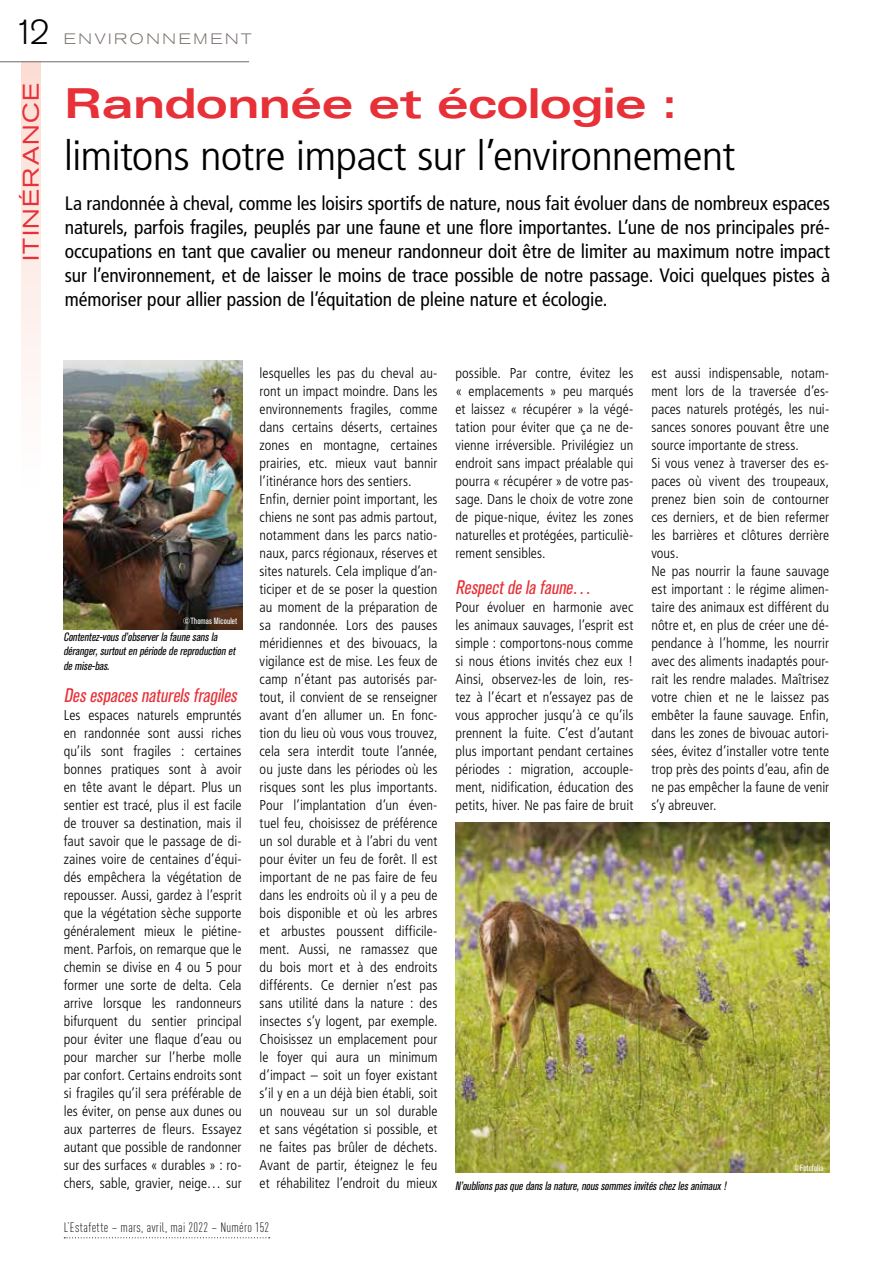
<style>
.page{position:relative;width:893px;height:1263px;background:#fff}
.page>*{position:absolute;margin:0;border:0;box-sizing:border-box;transform-origin:0 0}
.t1{font:300 condensed 41.4px "Frutiger LT Std";letter-spacing:-.02em;color:#000;scale:1.13 1}
.t2{font:700 expanded 41.4px "Univers";letter-spacing:-.02em;color:#e73037;scale:1.05 1}
.t3{font:300 34.5px "Akzidenz Grotesk BQ";color:#000}
.t4{font:expanded 22.5px "Akzidenz Grotesk BQ";letter-spacing:.06em;color:#e73037}
.t5{font:condensed 19.5px/24px "Frutiger LT Std";letter-spacing:-.005em;color:#000;text-align:justify}
.t6{font:italic condensed 19.5px "Akzidenz Grotesk BQ";color:#e73037}
.t7{font:300 expanded 15px "Akzidenz Grotesk BQ";letter-spacing:.18em;color:#79726e}
.t8{font:300 condensed 14.25px/18px "Frutiger LT Std";letter-spacing:.005em;color:#000;text-align:justify}
.t9{font:300 13.5px "DIN Cond";letter-spacing:.025em;color:#000}
.t10{font:italic condensed 12px/14.4px "Akzidenz Grotesk BQ";color:#000}
.t11{font:condensed 9px "Akzidenz Grotesk BQ";letter-spacing:.005em;color:#fff}
</style>
<div class="page">
<div style="left:21px;top:62px;width:20px;height:425px;background:linear-gradient(to bottom,#fcddd4,#feffff)"></div>
<hr style="left:0;top:61px;width:249px;height:1px;background:#79726e">
<svg style="left:64px;top:1237px;width:206px;height:1px"></svg>
<img style="left:64px;top:361px;width:179px;height:268px">
<img style="left:455px;top:823px;width:375px;height:349px">
<h2 class="t3" style="left:14px;top:12px;width:37px">12</h2>
<h3 class="t4" style="left:18px;top:261px;width:180px;rotate:-90deg">ITINÉRANCE</h3>
<p class="t7" style="left:64px;top:30px;width:189px">ENVIRONNEMENT</p>
<h1 class="t2" style="left:64px;top:79px;width:586px">Randonnée et écologie :</h1>
<h1 class="t1" style="left:64px;top:132px;width:596px">limitons notre impact sur l’environnement</h1>
<p class="t5" style="left:65px;top:191px;width:767px">La randonnée à cheval, comme les loisirs sportifs de nature, nous fait évoluer dans de nombreux espaces naturels, parfois fragiles, peuplés par une faune et une flore importantes. L’une de nos principales pré&shy;occupations en tant que cavalier ou meneur randonneur doit être de limiter au maximum notre impact sur l’environnement, et de laisser le moins de trace possible de notre passage. Voici quelques pistes à mémoriser pour allier passion de l’équitation de pleine nature et écologie.</p>
<p class="t11" style="left:183px;top:616px;width:56px">©Thomas Micoulet</p>
<p class="t10" style="left:63px;top:630px;width:176px">Contentez-vousd’observerlafaunesansla déranger,surtoutenpériodedereproductionet demise-bas.</p>
<h3 class="t6" style="left:64px;top:684px;width:178px">Desespacesnaturelsfragiles</h3>
<p class="t8" style="left:64px;top:706px;width:179px">Les espaces naturels empruntés en randonnée sont aussi riches qu’ils sont fragiles : certaines bonnes pratiques sont à avoir en tête avant le départ. Plus un sentier est tracé, plus il est facile de trouver sa destination, mais il faut savoir que le passage de di&shy;zaines voire de centaines d’équi&shy;dés empêchera la végétation de repousser. Aussi, gardez à l’esprit que la végétation sèche supporte généralement mieux le piétine&shy;ment. Parfois, on remarque que le chemin se divise en 4 ou 5 pour former une sorte de delta. Cela arrive lorsque les randonneurs bifurquent du sentier principal pour éviter une flaque d’eau ou pour marcher sur l’herbe molle par confort. Certains endroits sont si fragiles qu’il sera préférable de les éviter, on pense aux dunes ou aux parterres de fleurs. Essayez autant que possible de randonner sur des surfaces « durables » : ro&shy;chers, sable, gravier, neige… sur</p>
<p class="t8" style="left:260px;top:364px;width:179px;text-align:left">lesquelles les pas du cheval au&shy;ront un impact moindre. Dans les environnements fragiles, comme dans certains déserts, certaines zones en montagne, certaines prairies, etc. mieux vaut bannir l’itinérance hors des sentiers.<br>Enfin, dernier point important, les chiens ne sont pas admis partout, notamment dans les parcs natio&shy;naux, parcs régionaux, réserves et sites naturels. Cela implique d’an&shy;ticiper et de se poser la question au moment de la préparation de sa randonnée. Lors des pauses méridiennes et des bivouacs, la vigilance est de mise. Les feux de camp n’étant pas autorisés par&shy;tout, il convient de se renseigner avant d’en allumer un. En fonc&shy;tion du lieu où vous vous trouvez, cela sera interdit toute l’année, ou juste dans les périodes où les risques sont les plus importants.<br>Pour l’implantation d’un éven&shy;tuel feu, choisissez de préférence un sol durable et à l’abri du vent pour éviter un feu de forêt. Il est important de ne pas faire de feu dans les endroits où il y a peu de bois disponible et où les arbres et arbustes poussent difficile&shy;ment. Aussi, ne ramassez que du bois mort et à des endroits différents. Ce dernier n’est pas sans utilité dans la nature : des insectes s’y logent, par exemple.<br>Choisissez un emplacement pour le foyer qui aura un minimum d’impact – soit un foyer existant s’il y en a un déjà bien établi, soit un nouveau sur un sol durable et sans végétation si possible, et ne faites pas brûler de déchets.<br>Avant de partir, éteignez le feu et réhabilitez l’endroit du mieux</p>
<p class="t8" style="left:455px;top:364px;width:179px">possible. Par contre, évitez les « emplacements » peu marqués et laissez « récupérer » la végé&shy;tation pour éviter que ça ne de&shy;vienne irréversible. Privilégiez un endroit sans impact préalable qui pourra « récupérer » de votre pas&shy;sage. Dans le choix de votre zone de pique-nique, évitez les zones naturelles et protégées, particuliè&shy;rement sensibles.</p>
<p class="t8" style="left:651px;top:364px;width:179px;text-align:left">est aussi indispensable, notam&shy;ment lors de la traversée d’es&shy;paces naturels protégés, les nui&shy;sances sonores pouvant être une source importante de stress.<br>Si vous venez à traverser des es&shy;paces où vivent des troupeaux, prenez bien soin de contourner ces derniers, et de bien refermer les barrières et clôtures derrière vous.<br>Ne pas nourrir la faune sauvage est important : le régime alimen&shy;taire des animaux est différent du nôtre et, en plus de créer une dé&shy;pendance à l’homme, les nourrir avec des aliments inadaptés pour&shy;rait les rendre malades. Maîtrisez votre chien et ne le laissez pas embêter la faune sauvage. Enfin, dans les zones de bivouac autori&shy;sées, évitez d’installer votre tente trop près des points d’eau, afin de ne pas empêcher la faune de venir s’y abreuver.</p>
<h3 class="t6" style="left:455px;top:576px;width:141px">Respectdelafaune…</h3>
<p class="t8" style="left:455px;top:598px;width:179px">Pour évoluer en harmonie avec les animaux sauvages, l’esprit est simple : comportons-nous comme si nous étions invités chez eux !<br>Ainsi, observez-les de loin, res&shy;tez à l’écart et n’essayez pas de vous approcher jusqu’à ce qu’ils prennent la fuite. C’est d’autant plus important pendant certaines périodes : migration, accouple&shy;ment, nidification, éducation des petits, hiver. Ne pas faire de bruit</p>
<p class="t11" style="left:792px;top:1162px;width:33px">©Fotofolia</p>
<p class="t10" style="left:455px;top:1179px;width:275px">N’oublionspasquedanslanature,noussommesinvitéschezlesanimaux!</p>
<p class="t9" style="left:64px;top:1219px;width:207px">L’Estafette – mars, avril, mai 2022 – Numéro 152</p>
</div>
